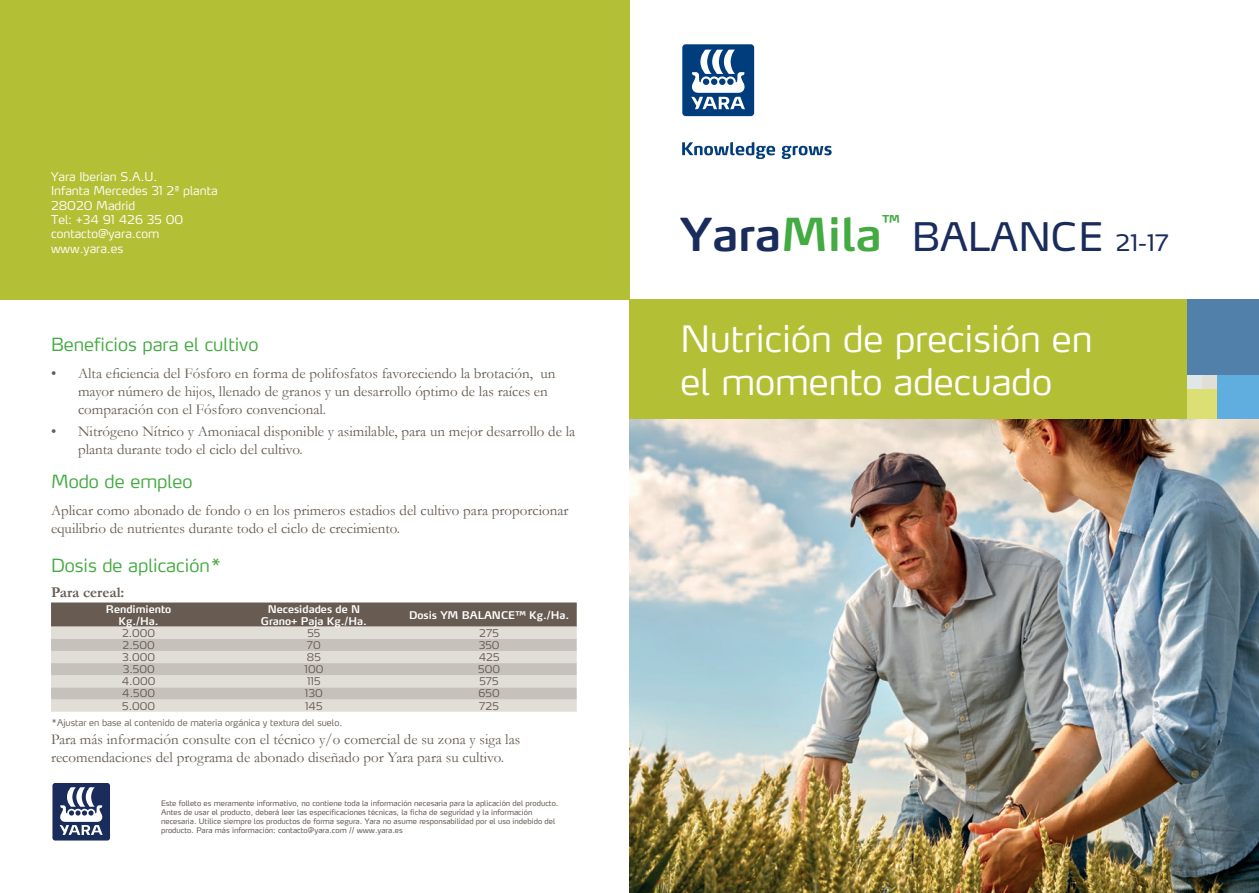
<style>
.page{position:relative;width:1259px;height:893px;background:#fff}
.page>*{position:absolute;margin:0;border:0;box-sizing:border-box;transform-origin:0 0}
.t1{font:600 45px "Max LF";color:#192c5c}
.t2{font:39px "Max LF";color:#192c5c}
.t3{font:300 36px/43.2px "Yara Max LF";color:#fff}
.t4{font:300 18px "Yara Max LF";color:#44aa42}
.t5{font:600 17.55px "Max LF";color:#44aa42}
.t6{font:15px/18px "Garamond";color:#675b52}
.t7{font:700 15px "Garamond";color:#675b52}
.t8{font:300 12px/14.4px "Yara Max LF";color:#fff}
.t9{font:300 10.5px "Yara Max LF";color:#675b52}
.t10{font:600 10.5px/12px "Yara Max LF";color:#fff;text-align:center}
.t11{font:300 9px "Yara Max LF";color:#675b52}
.t12{font:7.5px/9px "Yara Max LF";color:#675b52}
.s1{color:#44aa42}
.s2{font-size:22.5px}
</style>
<div class="page">
<svg style="left:682px;top:142px;width:149px;height:17px"></svg>
<svg style="left:682px;top:44px;width:73px;height:73px"></svg>
<div style="left:1187px;top:375px;width:15px;height:15px;background:#e0e7e7"></div>
<div style="left:1202px;top:375px;width:15px;height:15px;background:#e1ded8"></div>
<div style="left:1187px;top:390px;width:30px;height:30px;background:#dcdf73"></div>
<div style="left:1217px;top:375px;width:42px;height:45px;background:#60aee0"></div>
<div style="left:1187px;top:300px;width:72px;height:75px;background:#5180aa"></div>
<div style="left:629px;top:300px;width:558px;height:120px;background:#b3bf35"></div>
<img style="left:629px;top:420px;width:630px;height:473px">
<svg style="left:52px;top:783px;width:58px;height:58px"></svg>
<div style="left:0;top:0;width:629px;height:300px;background:#b3bf35"></div>
<svg style="left:51px;top:602px;width:526px;height:110px;background:#bdb8b1"></svg>
<p class="t8" style="left:51px;top:169px;width:168px">Yara Iberian S.A.U.<br>Infanta Mercedes 31 2ª planta<br>28020 Madrid<br>Tel: +34 91 426 35 00 contacto@yara.com www.yara.es</p>
<p class="t4" style="left:51px;top:333px;width:209px">Beneficios para el cultivo</p>
<p class="t6" style="left:78px;top:364px;width:479px;text-indent:-27px">• Alta eficiencia del Fósforo en forma de polifosfatos favoreciendo la brotación, un mayor número de hijos, llenado de granos y un desarrollo óptimo de las raíces en comparación con el Fósforo convencional.</p>
<p class="t6" style="left:78px;top:422px;width:499px;text-indent:-27px">• Nitrógeno Nítrico y Amoniacal disponible y asimilable, para un mejor desarrollo de la planta durante todo el ciclo del cultivo.</p>
<p class="t4" style="left:51px;top:471px;width:143px">Modo de empleo</p>
<p class="t6" style="left:51px;top:501px;width:519px">Aplicar como abonado de fondo o en los primeros estadios del cultivo para proporcionar equilibrio de nutrientes durante todo el ciclo de crecimiento.</p>
<p class="t4" style="left:51px;top:554px;width:172px">Dosis de aplicación*</p>
<p class="t7" style="left:51px;top:583px;width:75px">Para cereal:</p>
<p class="t10" style="left:106px;top:602px;width:67px">Rendimiento<br>Kg./Ha.</p>
<p class="t10" style="left:261px;top:602px;width:108px">Necesidades de N<br>Grano+ Paja Kg./Ha.</p>
<p class="t10" style="left:409px;top:608px;width:162px">Dosis YM BALANCE™ Kg./Ha.</p>
<p class="t9" style="left:122px;top:626px;width:35px">2.000</p>
<p class="t9" style="left:307px;top:626px;width:15px">55</p>
<p class="t9" style="left:479px;top:626px;width:21px">275</p>
<p class="t9" style="left:123px;top:638px;width:34px">2.500</p>
<p class="t9" style="left:307px;top:638px;width:15px">70</p>
<p class="t9" style="left:479px;top:638px;width:22px">350</p>
<p class="t9" style="left:122px;top:651px;width:35px">3.000</p>
<p class="t9" style="left:307px;top:651px;width:15px">85</p>
<p class="t9" style="left:479px;top:651px;width:22px">425</p>
<p class="t9" style="left:123px;top:663px;width:33px">3.500</p>
<p class="t9" style="left:304px;top:663px;width:20px">100</p>
<p class="t9" style="left:478px;top:663px;width:23px">500</p>
<p class="t9" style="left:122px;top:675px;width:35px">4.000</p>
<p class="t9" style="left:307px;top:675px;width:15px">115</p>
<p class="t9" style="left:479px;top:675px;width:21px">575</p>
<p class="t9" style="left:122px;top:687px;width:34px">4.500</p>
<p class="t9" style="left:305px;top:687px;width:19px">130</p>
<p class="t9" style="left:478px;top:687px;width:23px">650</p>
<p class="t9" style="left:122px;top:699px;width:34px">5.000</p>
<p class="t9" style="left:305px;top:699px;width:19px">145</p>
<p class="t9" style="left:479px;top:699px;width:21px">725</p>
<p class="t11" style="left:51px;top:717px;width:293px">*Ajustar en base al contenido de materia orgánica y textura del suelo.</p>
<p class="t6" style="left:51px;top:730px;width:471px">Para más información consulte con el técnico y/o comercial de su zona y siga las recomendaciones del programa de abonado diseñado por Yara para su cultivo.</p>
<p class="t12" style="left:161px;top:798px;width:399px">Este folleto es meramente informativo, no contiene toda la información necesaria para la aplicación del producto.<br>Antes de usar el producto, deberá leer las especificaciones técnicas, la ficha de seguridad y la información necesaria. Utilice siempre los productos de forma segura. Yara no asume responsabilidad por el uso indebido del producto. Para más información: contacto@yara.com // www.yara.es</p>
<h1 class="t1" style="left:680px;top:206px;width:203px">Yara<span class="s1">Mila</span></h1>
<p class="t5" style="left:882px;top:211px;width:20px">™</p>
<h2 class="t2" style="left:912px;top:212px;width:258px">BALANCE <span class="s2">21-17</span></h2>
<h3 class="t3" style="left:680px;top:316px;width:413px">Nutrición de precisión en el momento adecuado</h3>
</div>
